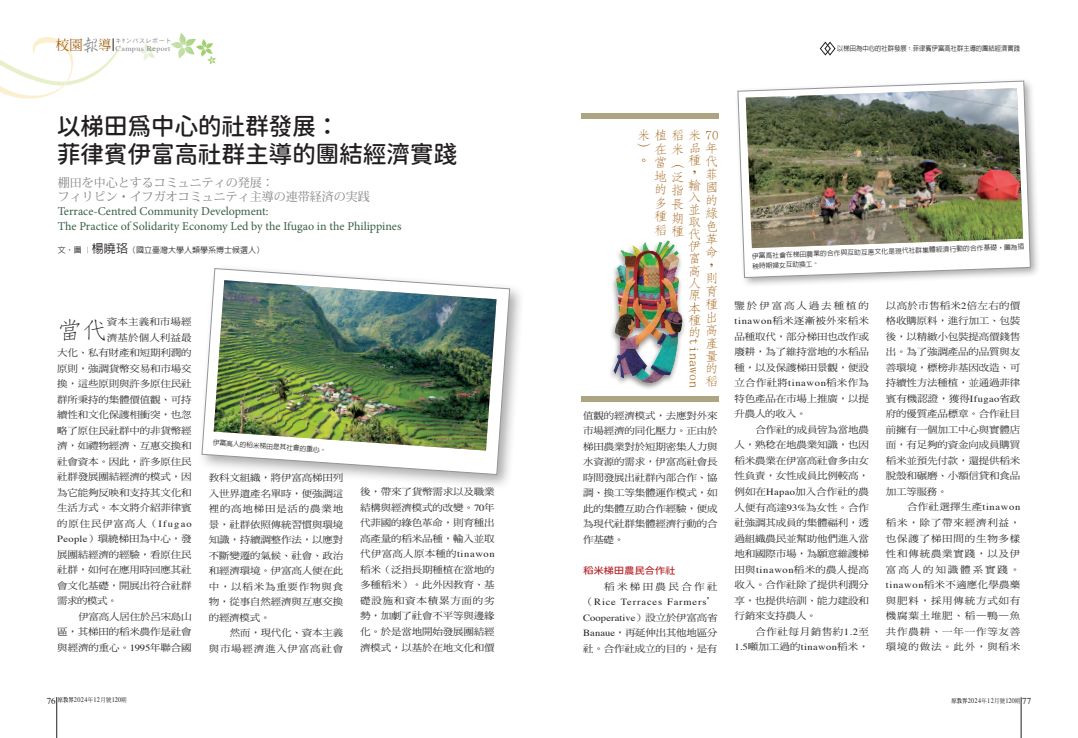
<style>
.page{position:relative;width:1078px;height:738px;background:#fff}
.page>*{position:absolute;margin:0;border:0;box-sizing:border-box;transform-origin:0 0}
.t1{font:24px/28px "Gen Sen Rounded TW M";letter-spacing:-.02em;color:#231f20}
.t2{font:300 23.4px "AR Fang Song B5";color:#231f20;scale:1.11 1}
.t3{font:300 12.6px/12.3px "AR Fang Song B5 HK";letter-spacing:.005em;color:#9e5807;scale:1.11 1}
.t4{font:12px/14.5px "Minion Pro";color:#365f45}
.t5{font:12px/14.5px "Koz Min Pro";color:#808285}
.t6{font:9.4px/15.5px "DF Ming Std W5";letter-spacing:-.015em;color:#231f20;text-align:justify;scale:1.11 1}
.t7{font:9.4px/15.5px "Times";letter-spacing:.08em;color:#231f20;scale:1.11 1}
.t8{font:9.4px/15.5px "DF Ming Std W5";letter-spacing:.07em;color:#231f20;text-align:right;scale:1.11 1}
.t9{font:9.4px "Times";letter-spacing:.045em;color:#231f20;scale:1.11 1}
.t10{font:9.4px "DF Ming Std W5";letter-spacing:.015em;color:#231f20;scale:1.11 1}
.t11{font:9.4px "DF Ming Std W5";letter-spacing:.05em;color:#231f20;scale:1.11 1}
.t12{font:9.4px "Gen Sen Rounded TW M";letter-spacing:-.025em;color:#b7282e;scale:1.11 1}
.t13{font:9.4px "DF Ming Std W5";letter-spacing:.225em;color:#231f20;scale:1.11 1}
.t14{font:500 8px "AR Hei B5";color:#231f20}
.t15{font:7.2px "Times";letter-spacing:.05em;color:#808285;scale:1.11 1}
.t16{font:7px "Times";letter-spacing:.05em;color:#231f20;scale:.9 1}
.t17{font:500 7px "AR Hei B5";color:#231f20;scale:.9 1}
.t18{font:500 6.7px/10px "AR Hei B5";color:#231f20}
.t19{font:6px "Heisei Kaku Go Std W3";letter-spacing:.1em;color:#808285}
.s1{font-family:"AR Xing Shu B5";font-weight:500;font-size:18.5px}
.s2{font-size:12px}
.s3{font-family:"Times"}
.s4{font-family:"DF Ming Std W5"}
.s5{font-size:9px}
.s6{font-family:"AR Ming B5";font-weight:800;font-size:6px}
.s7{font-family:"DF Ming Std W5";font-size:6px}
</style>
<div class="page">
<svg style="left:170px;top:33px;width:46px;height:32px"></svg>
<svg style="left:139px;top:43px;width:16px;height:18px"></svg>
<hr style="left:57px;top:696px;width:1px;height:41px;background:#231f20">
<hr style="left:1020px;top:696px;width:1px;height:41px;background:#231f20">
<svg style="left:0;top:37px;width:122px;height:62px"></svg>
<svg style="left:819px;top:41px;width:17px;height:15px"></svg>
<div style="left:197px;top:263px;width:328px;height:227px;background:#231f20;opacity:.38"></div>
<svg style="left:202px;top:268px;width:307px;height:206px"></svg>
<img style="left:214px;top:280px;width:282px;height:170px">
<div style="left:734px;top:78px;width:306px;height:210px;background:#231f20;opacity:.38"></div>
<svg style="left:737px;top:81px;width:293px;height:196px"></svg>
<img style="left:745px;top:88px;width:277px;height:160px">
<div style="left:581px;top:113px;width:137px;height:6px;background:#ada581"></div>
<div style="left:581px;top:396px;width:138px;height:5px;background:#ada581"></div>
<div style="left:608px;top:238px;width:78px;height:152px;background:#231f20;opacity:.53"></div>
<img style="left:608px;top:238px;width:78px;height:148px">
<p class="t15" style="left:56px;top:42px;width:105px"><sup>校園</sup><span class="s1">報</span><sup>導</sup> Campus Report</p>
<p class="t19" style="left:116px;top:37px;width:57px">キﾔンパスレポート</p>
<h1 class="t1" style="left:57px;top:112px;width:402px">以梯田為中心的社群發展：<br>菲律賓伊富高社群主導的團結經濟實踐</h1>
<p class="t5" style="left:58px;top:175px;width:314px">棚田を中心とするコミュニティの発展：<br>フィリピン・イフガオコミュニティ主導の連帯経済の実践</p>
<p class="t4" style="left:58px;top:204px;width:345px">Terrace-Centred Community Development:<br>The Practice of Solidarity Economy Led by the Ifugao in the Philippines</p>
<p class="t14" style="left:58px;top:245px;width:208px">文‧圖 ︱<span class="s2">楊曉珞</span>（國立臺灣大學人類學系博士候選人）</p>
<h2 class="t2" style="left:57px;top:318px;width:47px">當代</h2>
<p class="t10" style="left:107px;top:316px;width:78px">資本主義和市場經</p>
<p class="t10" style="left:107px;top:332px;width:78px">濟基於個人利益最</p>
<p class="t6" style="left:57px;top:344px;width:123px">大化、私有財產和短期利潤的</p>
<p class="t6" style="left:57px;top:360px;width:123px">原則，強調貨幣交易和市場交</p>
<p class="t6" style="left:57px;top:375px;width:123px">換，這些原則與許多原住民社</p>
<p class="t6" style="left:57px;top:391px;width:123px">群所秉持的集體價值觀、可持</p>
<p class="t6" style="left:57px;top:406px;width:123px">續性和文化保護相衝突，也忽</p>
<p class="t6" style="left:57px;top:422px;width:123px">略了原住民社群中的非貨幣經</p>
<p class="t6" style="left:57px;top:437px;width:123px">濟，如禮物經濟、互惠交換和</p>
<p class="t6" style="left:57px;top:453px;width:123px">社會資本。因此，許多原住民</p>
<p class="t6" style="left:57px;top:468px;width:123px">社群發展團結經濟的模式，因</p>
<p class="t6" style="left:57px;top:484px;width:123px">為它能夠反映和支持其文化和</p>
<p class="t6" style="left:57px;top:499px;width:123px">生活方式。本文將介紹菲律賓</p>
<p class="t8" style="left:57px;top:515px;width:123px">的原住民伊富高人（<span class="s3">Ifugao</span></p>
<p class="t6" style="left:57px;top:530px;width:123px"><span class="s3">People</span>）環繞梯田為中心，發</p>
<p class="t6" style="left:57px;top:546px;width:123px">展團結經濟的經驗，看原住民</p>
<p class="t6" style="left:57px;top:561px;width:123px">社群，如何在應用時回應其社</p>
<p class="t6" style="left:57px;top:577px;width:123px">會文化基礎，開展出符合社群</p>
<p class="t6" style="left:57px;top:592px;width:56px">需求的模式。</p>
<p class="t6" style="left:78px;top:608px;width:104px">伊富高人居住於呂宋島山</p>
<p class="t6" style="left:57px;top:623px;width:123px">區，其梯田的稻米農作是社會</p>
<p class="t6" style="left:57px;top:639px;width:122px">與經濟的重心。<span class="s3">1995</span>年聯合國</p>
<p class="t18" style="left:213px;top:437px;width:115px;rotate:4deg">伊富高人的稻米梯田是其社會的重心。</p>
<p class="t6" style="left:209px;top:469px;width:123px">教科文組織，將伊富高梯田列入世界遺產名單時，便強調這裡的高地梯田是活的農業地景，社群依照傳統習慣與環境知識，持續調整作法，以應對不斷變遷的氣候、社會、政治和經濟環境。伊富高人便在此中，以稻米為重要作物與食物，從事自然經濟與互惠交換的經濟模式。</p>
<p class="t8" style="left:209px;top:624px;width:123px">然而，現代化、資本主義<br>與市場經濟進入伊富高社會</p>
<p class="t6" style="left:360px;top:483px;width:123px">後，帶來了貨幣需求以及職業結構與經濟模式的改變。<span class="s3">70</span>年代菲國的綠色革命，則育種出高產量的稻米品種，輸入並取代伊富高人原本種的<span class="s3">tinawon</span>稻米（泛指長期種植在當地的多種稻米）。此外因教育、基礎設施和資本積累方面的劣勢，加劇了社會不平等與邊緣化。於是當地開始發展團結經濟模式，以基於在地文化和價</p>
<p class="t17" style="left:837px;top:45px;width:205px">以梯田為中心的社群發展：菲律賓伊富高社群主導的團結經濟實踐</p>
<h3 class="t3" style="left:636px;top:129px;width:75px">米植稻米 70</h3>
<h3 class="t3" style="left:636px;top:142px;width:74px">）在米品年</h3>
<h3 class="t3" style="left:704px;top:155px;width:13px">代</h3>
<h3 class="t3" style="left:704px;top:168px;width:12px">菲</h3>
<h3 class="t3" style="left:704px;top:181px;width:12px">國</h3>
<h3 class="t3" style="left:704px;top:194px;width:12px">的</h3>
<h3 class="t3" style="left:704px;top:207px;width:13px">綠</h3>
<h3 class="t3" style="left:704px;top:220px;width:13px">色</h3>
<h3 class="t3" style="left:704px;top:233px;width:13px">革</h3>
<h3 class="t3" style="left:704px;top:246px;width:13px">命</h3>
<h3 class="t3" style="left:704px;top:259px;width:9px">，</h3>
<h3 class="t3" style="left:704px;top:272px;width:12px">則</h3>
<h3 class="t3" style="left:704px;top:285px;width:13px">育</h3>
<h3 class="t3" style="left:704px;top:297px;width:13px">種</h3>
<h3 class="t3" style="left:704px;top:310px;width:12px">出</h3>
<h3 class="t3" style="left:704px;top:323px;width:12px">高</h3>
<h3 class="t3" style="left:704px;top:336px;width:13px">產</h3>
<h3 class="t3" style="left:704px;top:349px;width:13px">量</h3>
<h3 class="t3" style="left:704px;top:362px;width:12px">的</h3>
<h3 class="t3" style="left:704px;top:375px;width:12px">稻</h3>
<h3 class="t3" style="left:687px;top:154px;width:13px">種，輸入並取代伊富高人原本種的</h3>
<h3 class="t3" style="left:700px;top:338px;width:46px;rotate:90deg">tinawon</h3>
<h3 class="t3" style="left:636px;top:154px;width:9px">。</h3>
<h3 class="t3" style="left:653px;top:156px;width:29px;line-height:13.4px">當（地泛的指多長種期稻</h3>
<h3 class="t3" style="left:670px;top:225px;width:13px">種</h3>
<p class="t6" style="left:583px;top:407px;width:122px">值觀的經濟模式，去應對外來市場經濟的同化壓力。正由於梯田農業對於短期密集人力與水資源的需求，伊富高社會長時間發展出社群內部合作、協調、換工等集體運作模式，如此的集體互助合作經驗，便成為現代社群集體經濟行動的合作基礎。</p>
<p class="t12" style="left:583px;top:565px;width:85px">稻米梯田農民合作社</p>
<p class="t13" style="left:604px;top:580px;width:104px">稻米梯田農民合作社</p>
<p class="t7" style="left:583px;top:593px;width:122px"><span class="s4">（</span>Rice Terraces Farmers<span class="s4">’<br></span>Cooperative<span class="s4">）設立於伊富高省</span></p>
<p class="t6" style="left:583px;top:624px;width:122px"><span class="s3">Banaue</span>，再延伸出其他地區分社。合作社成立的目的，是有</p>
<p class="t18" style="left:751px;top:251px;width:274px;rotate:-2deg">伊富高社會在梯田農業的合作與互助互惠文化是現代社群集體經濟行動的合作基礎，圖為插秧時期婦女互助換工。</p>
<p class="t6" style="left:734px;top:297px;width:122px">鑒於伊富高人過去種植的<span class="s3">tinawon</span>稻米逐漸被外來稻米品種取代，部分梯田也改作或廢耕，為了維持當地的水稻品種，以及保護梯田景觀，便設立合作社將<span class="s3">tinawon</span>稻米作為特色產品在市場上推廣，以提升農人的收入。</p>
<p class="t6" style="left:734px;top:421px;width:123px;text-indent:21px">合作社的成員皆為當地農人，熟稔在地農業知識，也因稻米農業在伊富高社會多由女性負責，女性成員比例較高，例如在<span class="s3">Hapao</span>加入合作社的農人便有高達<span class="s3">93%</span>為女性。合作社強調其成員的集體福利，透過組織農民並幫助他們進入當地和國際市場，為願意維護梯田與<span class="s3">tinawon</span>稻米的農人提高收入。合作社除了提供利潤分享，也提供培訓、能力建設和行銷來支持農人。</p>
<p class="t11" style="left:755px;top:625px;width:104px">合作社每月銷售約<span class="s3">1.2</span>至</p>
<p class="t9" style="left:734px;top:637px;width:122px">1.5<span class="s4">噸加工過的</span>tinawon<span class="s4">稻米，</span></p>
<p class="t6" style="left:885px;top:297px;width:122px">以高於市售稻米<span class="s3">2</span>倍左右的價格收購原料，進行加工、包裝後，以精緻小包裝提高價錢售出。為了強調產品的品質與友善環境，標榜非基因改造、可持續性方法種植，並通過菲律賓有機認證，獲得<span class="s3">Ifugao</span>省政府的優質產品標章。合作社目前擁有一個加工中心與實體店面，有足夠的資金向成員購買稻米並預先付款，還提供稻米脫殼和碾磨、小額信貸和食品加工等服務。</p>
<p class="t6" style="left:885px;top:499px;width:123px;text-indent:21px">合作社選擇生產<span class="s3">tinawon</span>稻米，除了帶來經濟利益，也保護了梯田間的生物多樣性和傳統農業實踐，以及伊富高人的知識體系實踐。<span class="s3">tinawon</span>稻米不適應化學農藥與肥料，採用傳統方式如有機腐葉土堆肥、稻—鴨—魚共作農耕、一年一作等友善環境的做法。此外，與稻米</p>
<p class="t16" style="left:47px;top:693px;width:90px"><span class="s5">76</span> <span class="s6">原教界</span>2024<span class="s7">年</span>12<span class="s7">月號</span>120<span class="s7">期</span></p>
<p class="t16" style="left:951px;top:693px;width:90px"><span class="s6">原教界</span>2024<span class="s7">年</span>12<span class="s7">月號</span>120<span class="s7">期</span> <span class="s5">77</span></p>
</div>
